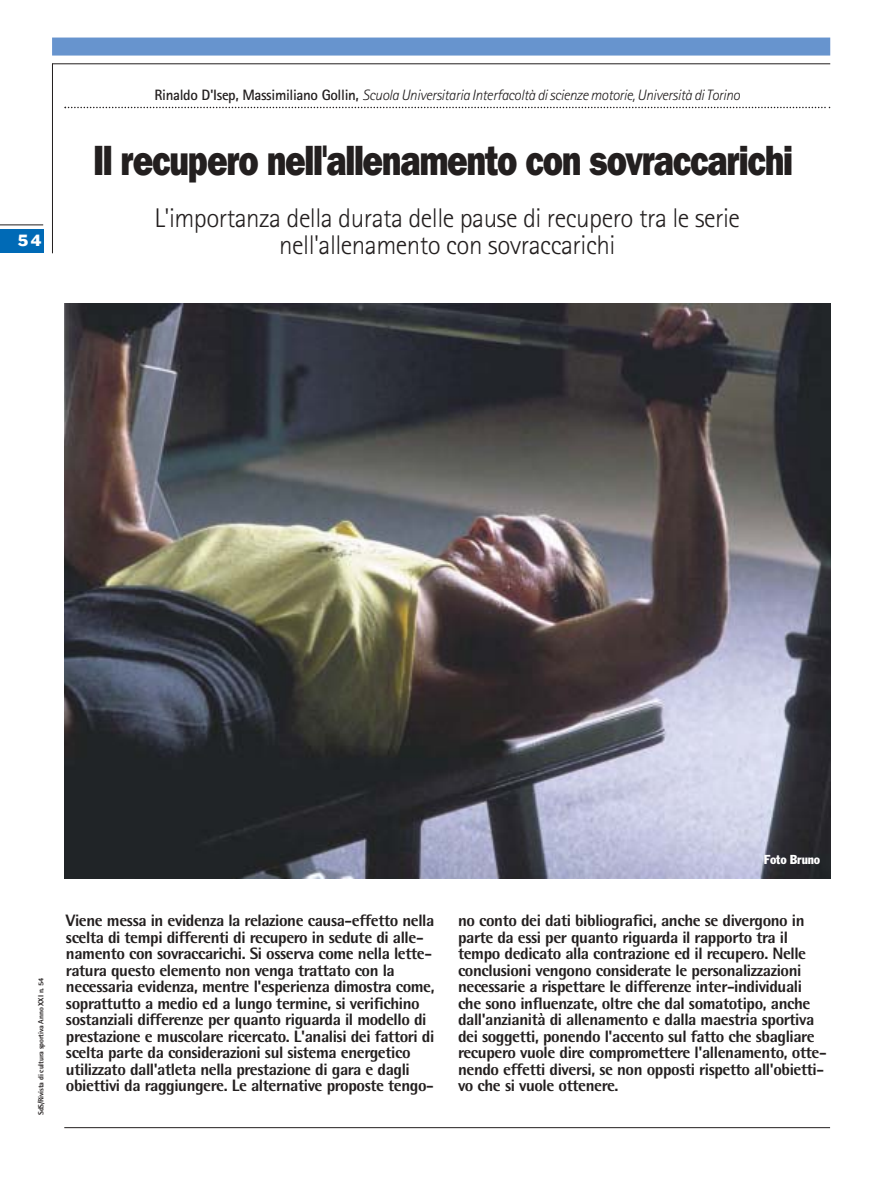
<style>
.page{position:relative;width:893px;height:1190px;background:#fff}
.page>*{position:absolute;margin:0;border:0;box-sizing:border-box;transform-origin:0 0}
.t1{font:800 42px "Franklin Gothic IT Cby BT";letter-spacing:-.04em;color:#231f1f;scale:.8 1}
.t2{font:300 27px/27px "Rotis Sans Serif";letter-spacing:-.02em;color:#231f1f;text-align:center}
.t3{font:800 16.5px/16.5px "Rotis Semi Sans";letter-spacing:-.025em;color:#231f1f}
.t4{font:italic 300 15px "Rotis Sans Serif";letter-spacing:-.025em;color:#231f1f}
.t5{font:15px "Franklin Gothic BT";color:#fff}
.t6{font:condensed 12.75px "Franklin Gothic BT";letter-spacing:-.015em;color:#fff}
.t7{font:800 7.5px "Rotis Semi Sans";letter-spacing:-.025em;color:#231f1f}
.s1{font-weight:700;font-style:normal}
</style>
<div class="page">
<hr style="left:0;top:224px;width:43px;height:1px;background:#231f1f">
<div style="left:52px;top:38px;width:778px;height:18px;background:#6794ce"></div>
<hr style="left:52px;top:63px;width:778px;height:1px;background:#231f1f">
<hr style="left:52px;top:64px;width:1px;height:189px;background:#231f1f">
<div style="left:0;top:229px;width:43px;height:24px;background:#006ab6"></div>
<hr style="left:64px;top:1127px;width:766px;height:1px;background:#231f1f">
<svg style="left:64px;top:107px;width:766px;height:1px"></svg>
<img style="left:64px;top:303px;width:766px;height:575px">
<p class="t5" style="left:18px;top:235px;width:26px">54</p>
<p class="t4" style="left:154px;top:89px;width:587px"><span class="s1">Rinaldo D'Isep, Massimiliano Gollin,</span> Scuola Universitaria Interfacoltà di scienze motorie, Università di Torino</p>
<h1 class="t1" style="left:93px;top:145px;width:876px">Il recupero nell'allenamento con sovraccarichi</h1>
<h2 class="t2" style="left:154px;top:207px;width:587px">L'importanza della durata delle pause di recupero tra le serie nell'allenamento con sovraccarichi</h2>
<p class="t7" style="left:38px;top:1115px;width:139px;rotate:-90deg">SdS/Rivista di cultura sportiva Anno XXI n. 54</p>
<p class="t6" style="left:763px;top:855px;width:58px">Foto Bruno</p>
<p class="t3" style="left:66px;top:914px;width:370px">Viene messa in evidenza la relazione causa-effetto nella scelta di tempi differenti di recupero in sedute di alle&shy;namento con sovraccarichi. Si osserva come nella lette&shy;ratura questo elemento non venga trattato con la necessaria evidenza, mentre l'esperienza dimostra come, soprattutto a medio ed a lungo termine, si verifichino sostanziali differenze per quanto riguarda il modello di prestazione e muscolare ricercato. L'analisi dei fattori di scelta parte da considerazioni sul sistema energetico utilizzato dall'atleta nella prestazione di gara e dagli obiettivi da raggiungere. Le alternative proposte tengo-</p>
<p class="t3" style="left:458px;top:914px;width:370px">no conto dei dati bibliografici, anche se divergono in parte da essi per quanto riguarda il rapporto tra il tempo dedicato alla contrazione ed il recupero. Nelle conclusioni vengono considerate le personalizzazioni necessarie a rispettare le differenze inter-individuali che sono influenzate, oltre che dal somatotipo, anche dall'anzianità di allenamento e dalla maestria sportiva dei soggetti, ponendo l'accento sul fatto che sbagliare recupero vuole dire compromettere l'allenamento, otte&shy;nendo effetti diversi, se non opposti rispetto all'obietti&shy;vo che si vuole ottenere.</p>
</div>
